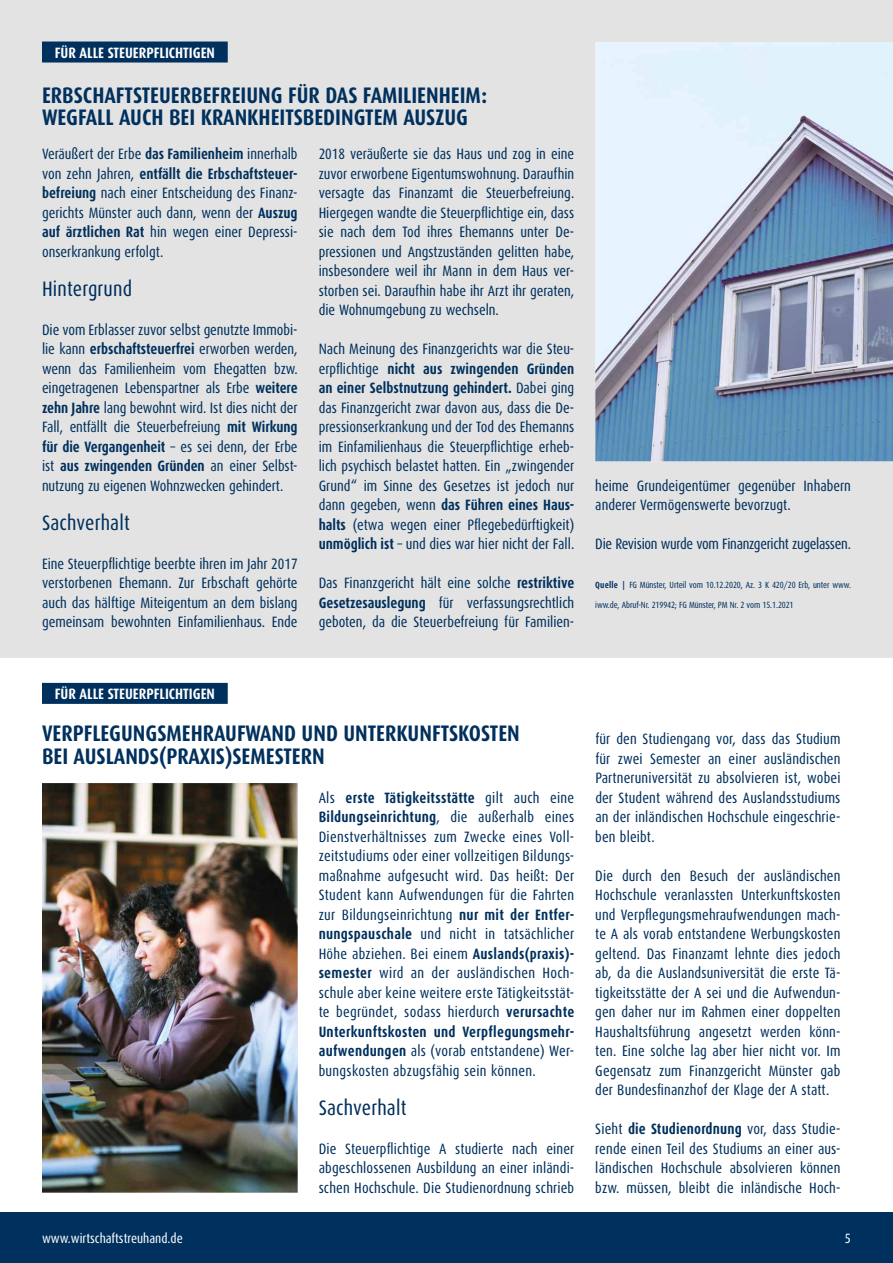
<style>
.page{position:relative;width:893px;height:1263px;background:#fff}
.page>*{position:absolute;margin:0;border:0;box-sizing:border-box;transform-origin:0 0}
.t1{font:700 22.5px/22.5px "Dax Condensed";color:#00305d}
.t2{font:21px "Dax Condensed";letter-spacing:.01em;color:#00305d}
.t3{font:15px/19.5px "Dax Condensed";color:#00305d;text-align:justify}
.t4{font:700 15px "Dax Condensed";color:#fff}
.t5{font:15px "Dax Condensed";letter-spacing:-.02em;color:#00305d}
.t6{font:13.5px "Dax Condensed";color:#fff}
.t7{font:9px/19.5px "Dax Condensed";letter-spacing:-.01em;color:#00305d}
.s1{font-weight:700}
</style>
<div class="page">
<div style="left:0;top:1212px;width:893px;height:51px;background:#00305d"></div>
<div style="left:0;top:0;width:893px;height:657px;background:#e3e3e3"></div>
<div style="left:42px;top:42px;width:186px;height:21px;background:#00305d"></div>
<img style="left:595px;top:42px;width:298px;height:419px">
<img style="left:42px;top:783px;width:256px;height:410px">
<div style="left:42px;top:683px;width:186px;height:21px;background:#00305d"></div>
<p class="t4" style="left:55px;top:44px;width:162px">FÜR ALLE STEUERPFLICHTIGEN</p>
<h1 class="t1" style="left:42px;top:84px;width:447px">ERBSCHAFTSTEUERBEFREIUNG FÜR DAS FAMILIENHEIM:<br>WEGFALL AUCH BEI KRANKHEITSBEDINGTEM AUSZUG</h1>
<p class="t3" style="left:42px;top:144px;width:257px">Veräußert der Erbe <span class="s1">das Familienheim</span> innerhalb von zehn Jahren, <span class="s1">entfällt die Erbschaftsteuer&shy;befreiung</span> nach einer Entscheidung des Finanz&shy;gerichts Münster auch dann, wenn der <span class="s1">Auszug auf ärztlichen Rat</span> hin wegen einer Depressi&shy;onserkrankung erfolgt.</p>
<h2 class="t2" style="left:42px;top:277px;width:92px">Hintergrund</h2>
<p class="t3" style="left:42px;top:320px;width:257px">Die vom Erblasser zuvor selbst genutzte Immobi&shy;lie kann <span class="s1">erbschaftsteuerfrei</span> erworben werden, wenn das Familienheim vom Ehegatten bzw. eingetragenen Lebenspartner als Erbe <span class="s1">weitere zehn Jahre</span> lang bewohnt wird. Ist dies nicht der Fall, entfällt die Steuerbefreiung <span class="s1">mit Wirkung für die Vergangenheit</span> – es sei denn, der Erbe ist <span class="s1">aus zwingenden Gründen</span> an einer Selbst&shy;nutzung zu eigenen Wohnzwecken gehindert.</p>
<h2 class="t2" style="left:42px;top:511px;width:89px">Sachverhalt</h2>
<p class="t3" style="left:42px;top:554px;width:257px">Eine Steuerpflichtige beerbte ihren im Jahr 2017 verstorbenen Ehemann. Zur Erbschaft gehörte auch das hälftige Miteigentum an dem bislang gemeinsam bewohnten Einfamilienhaus. Ende</p>
<p class="t3" style="left:319px;top:144px;width:257px">2018 veräußerte sie das Haus und zog in eine zuvor erworbene Eigentumswohnung. Daraufhin versagte das Finanzamt die Steuerbefreiung.<br>Hiergegen wandte die Steuerpflichtige ein, dass sie nach dem Tod ihres Ehemanns unter De&shy;pressionen und Angstzuständen gelitten habe, insbesondere weil ihr Mann in dem Haus ver&shy;storben sei. Daraufhin habe ihr Arzt ihr geraten, die Wohnumgebung zu wechseln.</p>
<p class="t3" style="left:319px;top:339px;width:257px">Nach Meinung des Finanzgerichts war die Steu&shy;erpflichtige <span class="s1">nicht aus zwingenden Gründen an einer Selbstnutzung gehindert.</span> Dabei ging das Finanzgericht zwar davon aus, dass die De&shy;pressionserkrankung und der Tod des Ehemanns im Einfamilienhaus die Steuerpflichtige erheb&shy;lich psychisch belastet hatten. Ein „zwingender Grund“ im Sinne des Gesetzes ist jedoch nur dann gegeben, wenn <span class="s1">das Führen eines Haus&shy;halts</span> (etwa wegen einer Pflegebedürftigkeit) <span class="s1">unmöglich ist</span> – und dies war hier nicht der Fall.</p>
<p class="t3" style="left:319px;top:573px;width:257px">Das Finanzgericht hält eine solche <span class="s1">restriktive Gesetzesauslegung</span> für verfassungsrechtlich geboten, da die Steuerbefreiung für Familien-</p>
<p class="t3" style="left:595px;top:476px;width:257px">heime Grundeigentümer gegenüber Inhabern anderer Vermögenswerte bevorzugt.</p>
<p class="t5" style="left:595px;top:536px;width:257px">Die Revision wurde vom Finanzgericht zugelassen.</p>
<p class="t7" style="left:595px;top:575px;width:257px"><span class="s1">Quelle |</span> FG Münster, Urteil vom 10.12.2020, Az. 3 K 420/20 Erb, unter www. iww.de, Abruf-Nr. 219942; FG Münster, PM Nr. 2 vom 15.1.2021</p>
<p class="t4" style="left:55px;top:686px;width:162px">FÜR ALLE STEUERPFLICHTIGEN</p>
<h1 class="t1" style="left:42px;top:722px;width:479px">VERPFLEGUNGSMEHRAUFWAND UND UNTERKUNFTSKOSTEN<br>BEI AUSLANDS(PRAXIS)SEMESTERN</h1>
<p class="t3" style="left:319px;top:788px;width:257px">Als <span class="s1">erste Tätigkeitsstätte</span> gilt auch eine <span class="s1">Bildungseinrichtung</span>, die außerhalb eines Dienstverhältnisses zum Zwecke eines Voll&shy;zeitstudiums oder einer vollzeitigen Bildungs&shy;maßnahme aufgesucht wird. Das heißt: Der Student kann Aufwendungen für die Fahrten zur Bildungseinrichtung <span class="s1">nur mit der Entfer&shy;nungspauschale</span> und nicht in tatsächlicher Höhe abziehen. Bei einem <span class="s1">Auslands(praxis)- semester</span> wird an der ausländischen Hoch&shy;schule aber keine weitere erste Tätigkeitsstät&shy;te begründet, sodass hierdurch <span class="s1">verursachte Unterkunftskosten und Verpflegungsmehr&shy;aufwendungen</span> als (vorab entstandene) Wer&shy;bungskosten abzugsfähig sein können.</p>
<h2 class="t2" style="left:319px;top:1096px;width:89px">Sachverhalt</h2>
<p class="t3" style="left:319px;top:1139px;width:257px">Die Steuerpflichtige A studierte nach einer abgeschlossenen Ausbildung an einer inländi&shy;schen Hochschule. Die Studienordnung schrieb</p>
<p class="t3" style="left:595px;top:729px;width:247px">für den Studiengang vor, dass das Studium für zwei Semester an einer ausländischen Partneruniversität zu absolvieren ist, wobei der Student während des Auslandsstudiums an der inländischen Hochschule eingeschrie&shy;ben bleibt.</p>
<p class="t3" style="left:595px;top:866px;width:247px">Die durch den Besuch der ausländischen Hochschule veranlassten Unterkunftskosten und Verpflegungsmehraufwendungen mach&shy;te A als vorab entstandene Werbungskosten geltend. Das Finanzamt lehnte dies jedoch ab, da die Auslandsuniversität die erste Tä&shy;tigkeitsstätte der A sei und die Aufwendun&shy;gen daher nur im Rahmen einer doppelten Haushaltsführung angesetzt werden könn&shy;ten. Eine solche lag aber hier nicht vor. Im Gegensatz zum Finanzgericht Münster gab der Bundesfinanzhof der Klage der A statt.</p>
<p class="t3" style="left:595px;top:1119px;width:247px">Sieht <span class="s1">die Studienordnung</span> vor, dass Studie&shy;rende einen Teil des Studiums an einer aus&shy;ländischen Hochschule absolvieren können bzw. müssen, bleibt die inländische Hoch-</p>
<p class="t6" style="left:42px;top:1231px;width:142px">www.wirtschaftstreuhand.de</p>
<p class="t6" style="left:845px;top:1231px;width:8px">5</p>
</div>
